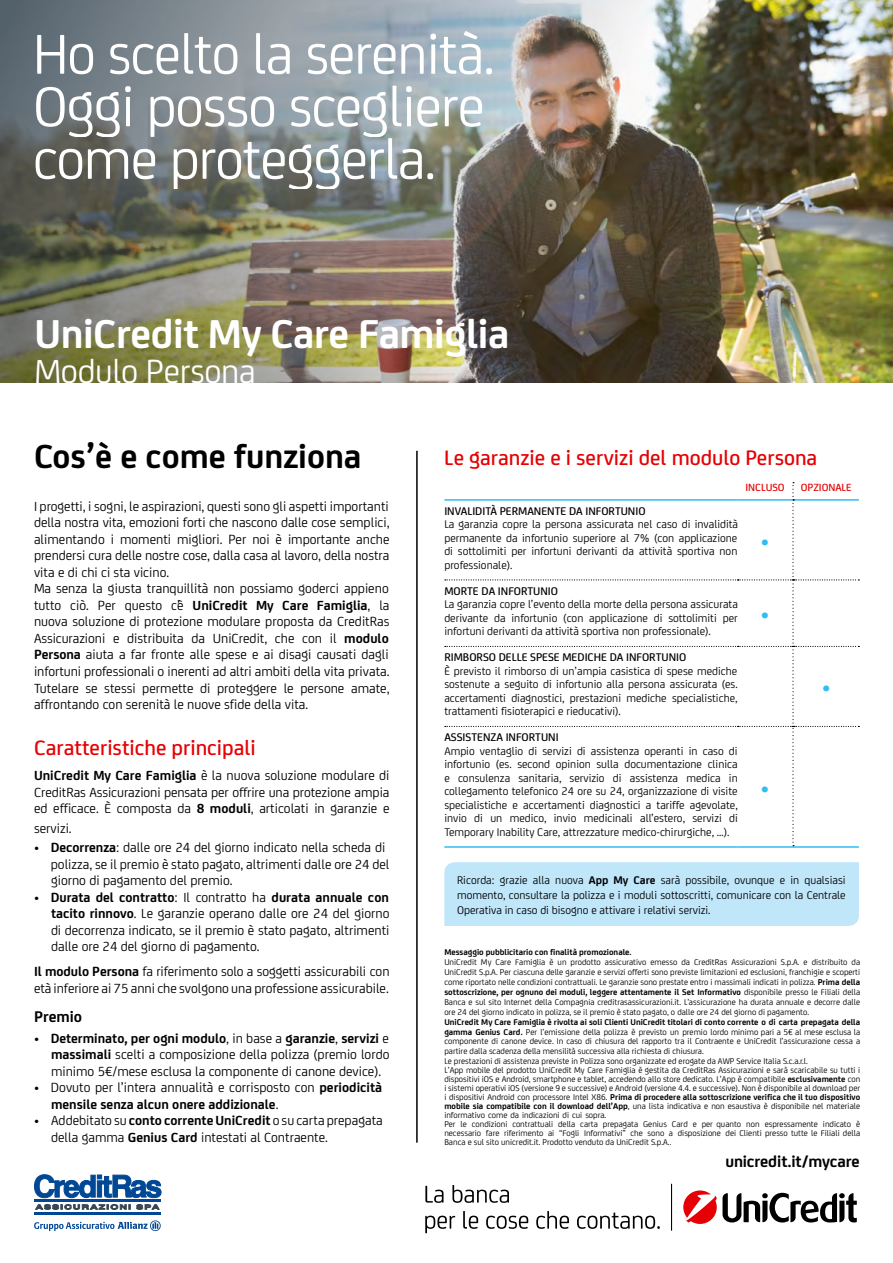
<style>
.page{position:relative;width:893px;height:1263px;background:#fff}
.page>*{position:absolute;margin:0;border:0;box-sizing:border-box;transform-origin:0 0}
.t1{font:60px/52.5px "Uni Credit";letter-spacing:-.02em;color:#fff}
.t2{font:700 43.5px "Uni Credit";letter-spacing:-.01em;color:#fff}
.t3{font:700 36px "Uni Credit";color:#000}
.t4{font:36px "Uni Credit";letter-spacing:-.01em;color:#fff}
.t5{font:500 22.5px "Uni Credit";color:#e60004}
.t6{font:800 21px "Uni Credit";color:#2ebef1}
.t7{font:700 17.25px "Uni Credit";letter-spacing:-.01em;color:#000}
.t8{font:700 16.5px "Uni Credit";color:#000}
.t9{font:14.25px/16.5px "Uni Credit";color:#000}
.t10{font:700 14.25px/16.5px "Uni Credit";color:#000}
.t11{font:12px/13.5px "Uni Credit";color:#000;text-align:justify}
.t12{font:500 12px "Uni Credit";color:#000}
.t13{font:500 11.25px "Uni Credit";color:#e60004}
.t14{font:9px/9.3px "Uni Credit";color:#000;text-align:justify}
.t15{font:700 9px "Uni Credit";color:#000}
.s1{font-weight:700}
.s2{font-weight:400}
</style>
<div class="page">
<img style="left:0;top:0;width:893px;height:383px">
<svg style="left:34px;top:1174px;width:127px;height:24px"></svg>
<hr style="left:34px;top:1199px;width:127px;height:3px;background:#004895">
<hr style="left:34px;top:1212px;width:127px;height:3px;background:#004895">
<svg style="left:36px;top:1204px;width:123px;height:5px"></svg>
<svg style="left:34px;top:1220px;width:127px;height:11px"></svg>
<svg style="left:723px;top:1193px;width:134px;height:29px"></svg>
<svg style="left:683px;top:1190px;width:34px;height:34px"></svg>
<svg style="left:425px;top:1186px;width:19px;height:17px"></svg>
<svg style="left:452px;top:1185px;width:57px;height:18px"></svg>
<svg style="left:425px;top:1216px;width:30px;height:17px"></svg>
<svg style="left:463px;top:1211px;width:15px;height:18px"></svg>
<svg style="left:486px;top:1216px;width:42px;height:13px"></svg>
<svg style="left:536px;top:1211px;width:33px;height:18px"></svg>
<svg style="left:577px;top:1212px;width:83px;height:17px"></svg>
<hr style="left:671px;top:1184px;width:1px;height:47px;background:#000">
<img style="left:0;top:269px;width:526px;height:114px">
<hr style="left:444px;top:846px;width:294px;height:2px;background:#2ebef0">
<hr style="left:738px;top:846px;width:55px;height:2px;background:#2ebef0">
<hr style="left:793px;top:846px;width:66px;height:2px;background:#2ebef0">
<hr style="left:444px;top:499px;width:294px;height:2px;background:#2ebef0">
<svg style="left:445px;top:482px;width:414px;height:364px"></svg>
<hr style="left:416px;top:451px;width:2px;height:692px;background:#000">
<div style="left:444px;top:862px;width:415px;height:64px;background:#c0e6fa"></div>
<h1 class="t1" style="left:33px;top:24px;width:463px">Ho scelto la serenità.<br>Oggi posso scegliere come proteggerla.</h1>
<h2 class="t2" style="left:34px;top:301px;width:477px">UniCredit My Care Famiglia</h2>
<h3 class="t4" style="left:34px;top:345px;width:223px">Modulo Persona</h3>
<h3 class="t3" style="left:34px;top:429px;width:329px">Cos’è e come funziona</h3>
<h3 class="t5" style="left:444px;top:441px;width:375px">Le garanzie e i servizi del modulo Persona</h3>
<p class="t13" style="left:745px;top:479px;width:41px">INCLUSO</p>
<p class="t13" style="left:801px;top:479px;width:52px">OPZIONALE</p>
<p class="t9" style="left:34px;top:497px;width:357px">I progetti, i sogni, le aspirazioni, questi sono gli aspetti importanti della nostra vita, emozioni forti che nascono dalle cose semplici, alimentando i momenti migliori. Per noi è importante anche prendersi cura delle nostre cose, dalla casa al lavoro, della nostra vita e di chi ci sta vicino.<br>Ma senza la giusta tranquillità non possiamo goderci appieno tutto ciò. Per questo c’è <span class="s1">UniCredit My Care Famiglia</span>, la nuova soluzione di protezione modulare proposta da CreditRas Assicurazioni e distribuita da UniCredit, che con il <span class="s1">modulo Persona</span> aiuta a far fronte alle spese e ai disagi causati dagli infortuni professionali o inerenti ad altri ambiti della vita privata.<br>Tutelare se stessi permette di proteggere le persone amate, affrontando con serenità le nuove sfide della vita.</p>
<h3 class="t5" style="left:34px;top:731px;width:223px">Caratteristiche principali</h3>
<h3 class="t9" style="left:34px;top:766px;width:357px;text-align:justify"><span class="s1">UniCredit My Care Famiglia</span> è la nuova soluzione modulare di CreditRas Assicurazioni pensata per offrire una protezione ampia ed efficace. È composta da <span class="s1">8 moduli</span>, articolati in garanzie e</h3>
<h3 class="t9" style="left:34px;top:819px;width:39px">servizi.</h3>
<h3 class="t9" style="left:51px;top:839px;width:340px;text-indent:-17px">• <span class="s1">Decorrenza</span>: dalle ore 24 del giorno indicato nella scheda di polizza, se il premio è stato pagato, altrimenti dalle ore 24 del giorno di pagamento del premio.</h3>
<h3 class="t9" style="left:51px;top:888px;width:340px;text-align:justify;text-indent:-17px">• <span class="s1">Durata del contratto</span>: Il contratto ha <span class="s1">durata annuale con tacito rinnovo</span>. Le garanzie operano dalle ore 24 del giorno di decorrenza indicato, se il premio è stato pagato, altrimenti dalle ore 24 del giorno di pagamento.</h3>
<h3 class="t9" style="left:34px;top:962px;width:357px"><span class="s1">Il modulo Persona</span> fa riferimento solo a soggetti assicurabili con età inferiore ai 75 anni che svolgono una professione assicurabile.</h3>
<h3 class="t8" style="left:34px;top:1004px;width:50px">Premio</h3>
<h3 class="t9" style="left:51px;top:1029px;width:340px;text-align:justify;text-indent:-17px">• <span class="s1">Determinato, per ogni modulo</span>, in base a <span class="s1">garanzie</span>, <span class="s1">servizi</span> e <span class="s1">massimali</span> scelti a composizione della polizza (premio lordo minimo 5€/mese esclusa la componente di canone device).</h3>
<h3 class="t10" style="left:51px;top:1078px;width:333px;text-indent:-17px"><span class="s2">• Dovuto per l’intera annualità e corrisposto con</span> periodicità mensile senza alcun onere addizionale<span class="s2">.</span></h3>
<h3 class="t9" style="left:51px;top:1111px;width:333px;text-indent:-17px">• Addebitato su <span class="s1">conto corrente UniCredit</span> o su carta prepagata della gamma <span class="s1">Genius Card</span> intestati al Contraente.</h3>
<h3 class="t12" style="left:444px;top:502px;width:203px">INVALIDITÀ PERMANENTE DA INFORTUNIO</h3>
<h3 class="t11" style="left:444px;top:517px;width:295px">La garanzia copre la persona assicurata nel caso di invalidità permanente da infortunio superiore al 7% (con applicazione di sottolimiti per infortuni derivanti da attività sportiva non professionale).</h3>
<h3 class="t12" style="left:444px;top:582px;width:115px">MORTE DA INFORTUNIO</h3>
<h3 class="t11" style="left:444px;top:597px;width:295px">La garanzia copre l’evento della morte della persona assicurata derivante da infortunio (con applicazione di sottolimiti per infortuni derivanti da attività sportiva non professionale).</h3>
<h3 class="t12" style="left:444px;top:649px;width:243px">RIMBORSO DELLE SPESE MEDICHE DA INFORTUNIO</h3>
<p class="t11" style="left:444px;top:663px;width:295px">È previsto il rimborso di un’ampia casistica di spese mediche sostenute a seguito di infortunio alla persona assicurata (es. accertamenti diagnostici, prestazioni mediche specialistiche, trattamenti fisioterapici e rieducativi).</p>
<h3 class="t12" style="left:444px;top:729px;width:116px">ASSISTENZA INFORTUNI</h3>
<p class="t11" style="left:444px;top:743px;width:295px">Ampio ventaglio di servizi di assistenza operanti in caso di infortunio (es. second opinion sulla documentazione clinica e consulenza sanitaria, servizio di assistenza medica in collegamento telefonico 24 ore su 24, organizzazione di visite specialistiche e accertamenti diagnostici a tariffe agevolate, invio di un medico, invio medicinali all’estero, servizi di Temporary Inability Care, attrezzature medico-chirurgiche, …).</p>
<h3 class="t6" style="left:761px;top:524px;width:10px">•</h3>
<h3 class="t6" style="left:761px;top:598px;width:10px">•</h3>
<h3 class="t6" style="left:822px;top:671px;width:10px">•</h3>
<h3 class="t6" style="left:761px;top:771px;width:10px">•</h3>
<h3 class="t11" style="left:457px;top:871px;width:390px;line-height:15px">Ricorda: grazie alla nuova <span class="s1">App My Care</span> sarà possibile, ovunque e in qualsiasi momento, consultare la polizza e i moduli sottoscritti, comunicare con la Centrale Operativa in caso di bisogno e attivare i relativi servizi.</h3>
<p class="t15" style="left:444px;top:946px;width:189px">Messaggio pubblicitario con finalità promozionale.</p>
<p class="t14" style="left:444px;top:957px;width:417px;line-height:9.9px">UniCredit My Care Famiglia è un prodotto assicurativo emesso da CreditRas Assicurazioni S.p.A. e distribuito da UniCredit S.p.A. Per ciascuna delle garanzie e servizi offerti sono previste limitazioni ed esclusioni, franchigie e scoperti come riportato nelle condizioni contrattuali. Le garanzie sono prestate entro i massimali indicati in polizza. <span class="s1">Prima della sottoscrizione, per ognuno dei moduli, leggere attentamente il Set Informativo</span> disponibile presso le Filiali della Banca e sul sito Internet della Compagnia creditrasassicurazioni.it. L’assicurazione ha durata annuale e decorre dalle ore 24 del giorno indicato in polizza, se il premio è stato pagato, o dalle ore 24 del giorno di pagamento.</p>
<p class="t14" style="left:444px;top:1016px;width:417px;text-align:left"><span class="s1">UniCredit My Care Famiglia è rivolta ai soli Clienti UniCredit titolari di conto corrente o di carta prepagata della gamma Genius Card.</span> Per l’emissione della polizza è previsto un premio lordo minimo pari a 5€ al mese esclusa la componente di canone device. In caso di chiusura del rapporto tra il Contraente e UniCredit l’assicurazione cessa a partire dalla scadenza della mensilità successiva alla richiesta di chiusura.<br>Le prestazioni di assistenza previste in Polizza sono organizzate ed erogate da AWP Service Italia S.c.a.r.l.<br>L’App mobile del prodotto UniCredit My Care Famiglia è gestita da CreditRas Assicurazioni e sarà scaricabile su tutti i dispositivi iOS e Android, smartphone e tablet, accedendo allo store dedicato. L’App è compatibile <span class="s1">esclusivamente</span> con i sistemi operativi iOS (versione 9 e successive) e Android (versione 4.4. e successive). Non è disponibile al download per i dispositivi Android con processore Intel X86. <span class="s1">Prima di procedere alla sottoscrizione verifica che il tuo dispositivo mobile sia compatibile con il download dell’App</span>, una lista indicativa e non esaustiva è disponibile nel materiale informativo come da indicazioni di cui sopra.<br>Per le condizioni contrattuali della carta prepagata Genius Card e per quanto non espressamente indicato è necessario fare riferimento ai “Fogli Informativi” che sono a disposizione dei Clienti presso tutte le Filiali della Banca e sul sito unicredit.it. Prodotto venduto da UniCredit S.p.A..</p>
<h3 class="t7" style="left:725px;top:1148px;width:136px">unicredit.it/mycare</h3>
</div>
